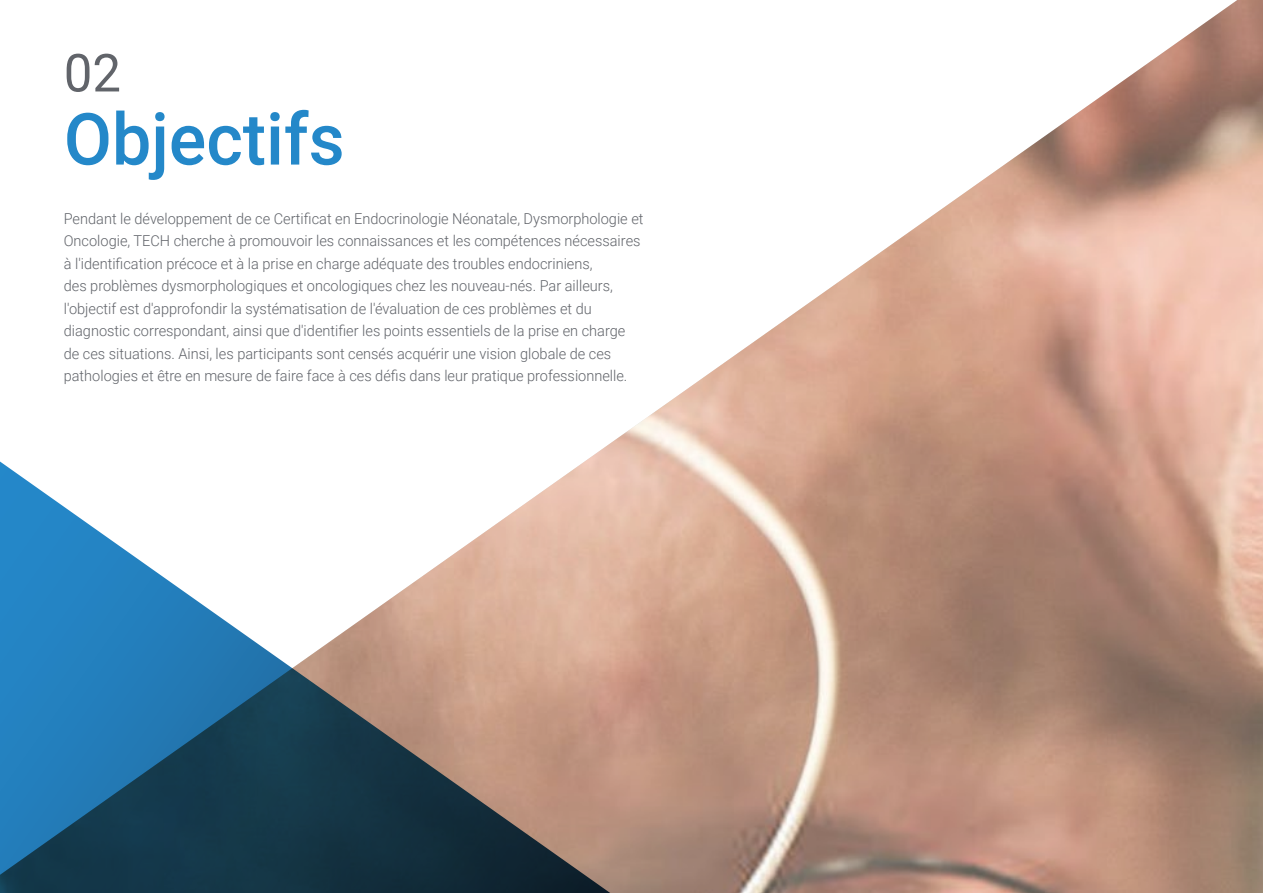
<style>
.page{position:relative;width:1263px;height:893px;background:#fff}
.page>*{position:absolute;margin:0;border:0;box-sizing:border-box;transform-origin:0 0}
.t1{font:500 72px "Roboto";color:#2488c9}
.t2{font:52.5px "Roboto";color:#61646a}
.t3{font:300 15px/22.5px "Roboto";color:#61646a}
</style>
<div class="page">
<img style="left:607px;top:0;width:656px;height:893px">
<svg style="left:0;top:446px;width:640px;height:447px"></svg>
<h2 class="t2" style="left:64px;top:36px;width:59px">02</h2>
<h1 class="t1" style="left:64px;top:89px;width:282px">Objectifs</h1>
<p class="t3" style="left:64px;top:207px;width:581px">Pendant le développement de ce Certificat en Endocrinologie Néonatale, Dysmorphologie et Oncologie, TECH cherche à promouvoir les connaissances et les compétences nécessaires à l'identification précoce et à la prise en charge adéquate des troubles endocriniens,<br>des problèmes dysmorphologiques et oncologiques chez les nouveau-nés. Par ailleurs, l'objectif est d'approfondir la systématisation de l'évaluation de ces problèmes et du diagnostic correspondant, ainsi que d'identifier les points essentiels de la prise en charge de ces situations. Ainsi, les participants sont censés acquérir une vision globale de ces pathologies et être en mesure de faire face à ces défis dans leur pratique professionnelle.</p>
</div>
